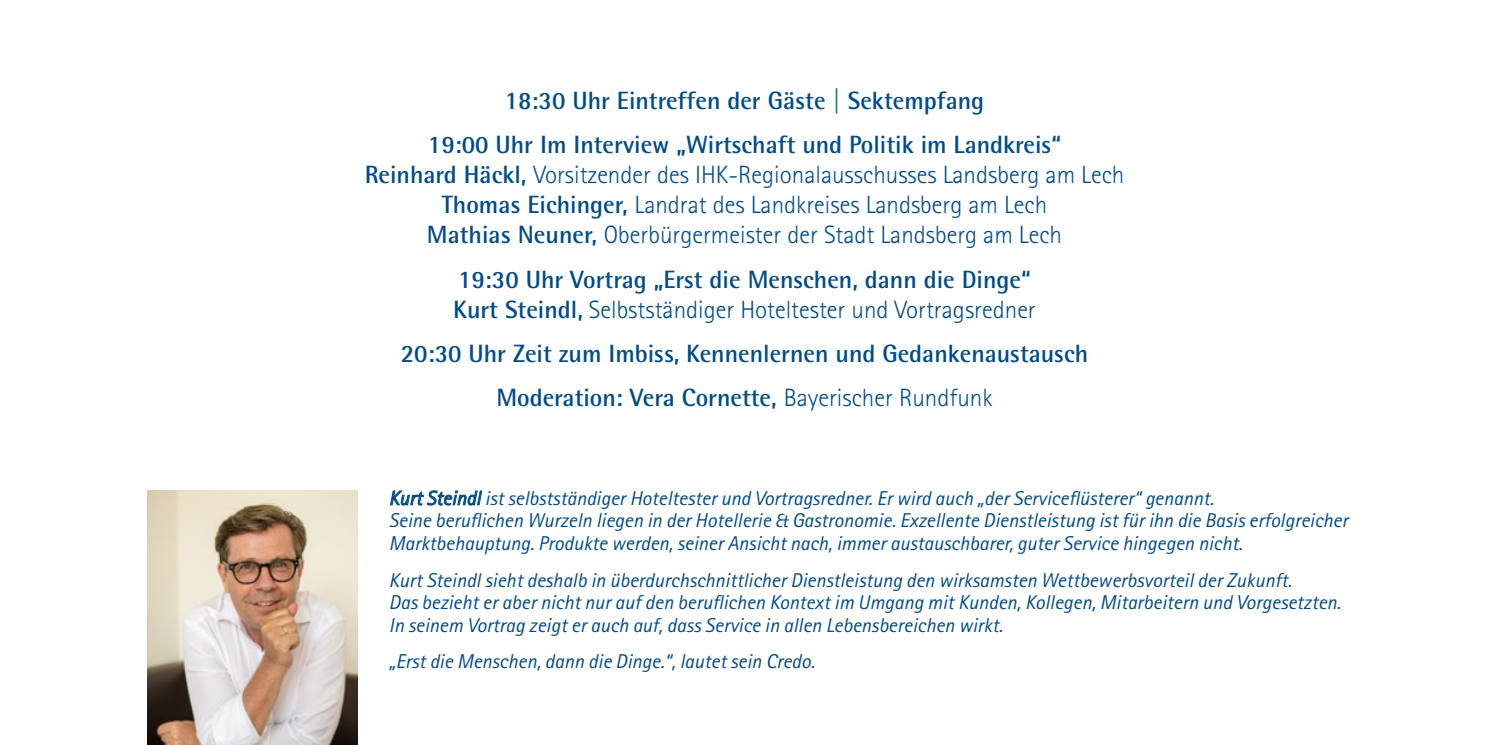
<style>
.page{position:relative;width:1489px;height:745px;background:#fff}
.page>*{position:absolute;margin:0;border:0;box-sizing:border-box;transform-origin:0 0}
.t1{font:700 25px/44.2px "Agfa Rotis Semisans";color:#004b88;text-align:center}
.t2{font:300 25px/30px "Agfa Rotis Sans Serif";color:#004b88;text-align:center}
.t3{font:italic 20px/22.5px "Agfa Rotis Sans Serif";color:#004b88}
.s1{font-family:"Agfa Rotis Semisans";font-weight:700}
.s2{font-family:"Agfa Rotis Sans Serif";font-weight:300}
</style>
<div class="page">
<img style="left:148px;top:490px;width:209px;height:254px">
<svg style="left:390px;top:490px;width:92px;height:16px"></svg>
<p class="t1" style="left:428px;top:78px;width:634px">18:30 Uhr Eintreffen der Gäste | Sektempfang<br>19:00 Uhr Im Interview „Wirtschaft und Politik im Landkreis“</p>
<p class="t2" style="left:364px;top:160px;width:761px"><span class="s1">Reinhard Häckl,</span> Vorsitzender des IHK-Regionalausschusses Landsberg am Lech<br><span class="s1">Thomas Eichinger,</span> Landrat des Landkreises Landsberg am Lech<br><span class="s1">Mathias Neuner,</span> Oberbürgermeister der Stadt Landsberg am Lech</p>
<p class="t1" style="left:458px;top:256px;width:574px">19:30 Uhr Vortrag „Erst die Menschen, dann die Dinge“</p>
<p class="t2" style="left:453px;top:294px;width:584px"><span class="s1">Kurt Steindl,</span> Selbstständiger Hoteltester und Vortragsredner</p>
<p class="t1" style="left:401px;top:330px;width:688px">20:30 Uhr Zeit zum Imbiss, Kennenlernen und Gedankenaustausch<br>Moderation: Vera Cornette, <span class="s2">Bayerischer Rundfunk</span></p>
<p class="t3" style="left:389px;top:486px;width:960px">Kurt Steindl ist selbstständiger Hoteltester und Vortragsredner. Er wird auch „der Serviceflüsterer“ genannt.<br>Seine beruflichen Wurzeln liegen in der Hotellerie &amp; Gastronomie. Exzellente Dienstleistung ist für ihn die Basis erfolgreicher<br>Marktbehauptung. Produkte werden, seiner Ansicht nach, immer austauschbarer, guter Service hingegen nicht.</p>
<p class="t3" style="left:389px;top:568px;width:953px">Kurt Steindl sieht deshalb in überdurchschnittlicher Dienstleistung den wirksamsten Wettbewerbsvorteil der Zukunft.<br>Das bezieht er aber nicht nur auf den beruflichen Kontext im Umgang mit Kunden, Kollegen, Mitarbeitern und Vorgesetzten.<br>In seinem Vortrag zeigt er auch auf, dass Service in allen Lebensbereichen wirkt.</p>
<p class="t3" style="left:389px;top:650px;width:427px">„Erst die Menschen, dann die Dinge.“, lautet sein Credo.</p>
</div>
